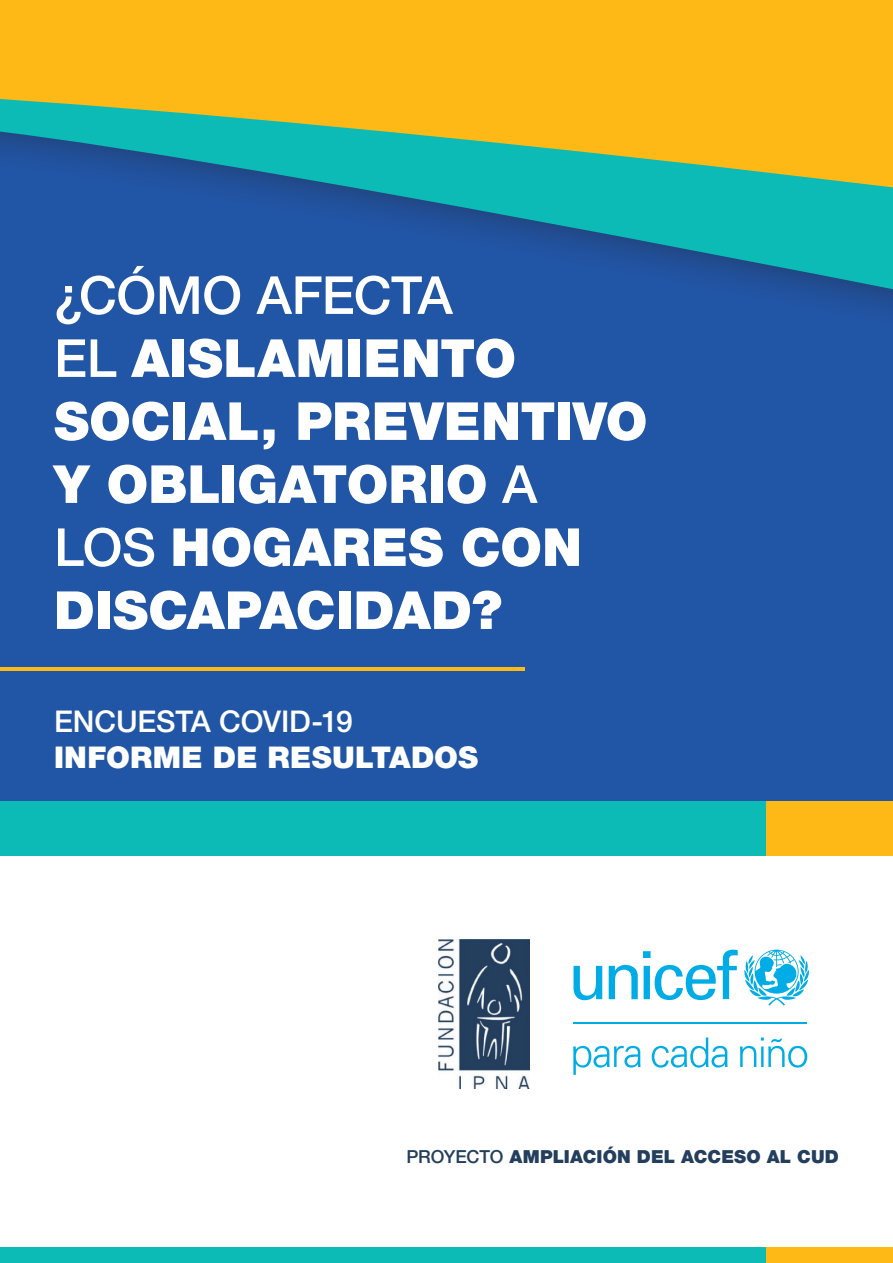
<style>
.page{position:relative;width:893px;height:1263px;background:#fff}
.page>*{position:absolute;margin:0;border:0;box-sizing:border-box;transform-origin:0 0}
.t1{font:900 52.5px/63px "Helvetica Neue LT Std";letter-spacing:.005em;color:#fff}
.t2{font:900 30px "Helvetica Neue LT Std";letter-spacing:.01em;color:#fff}
.t3{font:500 30px "Helvetica Neue LT Std";letter-spacing:-.005em;color:#fff}
.t4{font:900 18px "Helvetica Neue LT Std";letter-spacing:.01em;color:#243e5d}
.s1{font-weight:500}
</style>
<div class="page">
<div style="left:0;top:0;width:893px;height:818px;background:#2155a5"></div>
<div style="left:672px;top:801px;width:221px;height:55px;background:#feb916"></div>
<div style="left:672px;top:1247px;width:221px;height:16px;background:#feb916"></div>
<hr style="left:0;top:668px;width:524px;height:3px;background:#feb916">
<svg style="left:268px;top:190px;width:625px;height:118px"></svg>
<svg style="left:0;top:0;width:893px;height:190px;background:#bfb23e"></svg>
<div style="left:0;top:801px;width:765px;height:55px;background:#0cbbb6"></div>
<div style="left:0;top:1247px;width:765px;height:16px;background:#0cbbb6"></div>
<img style="left:439px;top:940px;width:91px;height:149px">
<svg style="left:744px;top:950px;width:65px;height:55px"></svg>
<svg style="left:573px;top:966px;width:29px;height:34px"></svg>
<svg style="left:609px;top:949px;width:129px;height:51px"></svg>
<hr style="left:573px;top:1022px;width:234px;height:1px;background:#00ace5">
<svg style="left:573px;top:1046px;width:67px;height:29px"></svg>
<svg style="left:652px;top:1037px;width:76px;height:30px"></svg>
<svg style="left:740px;top:1037px;width:67px;height:30px"></svg>
<p class="t1" style="left:54px;top:263px;width:595px"><span class="s1">¿CÓMO AFECTA<br>EL</span> AISLAMIENTO<br>SOCIAL, PREVENTIVO<br>Y OBLIGATORIO <span class="s1">A<br>LOS</span> HOGARES CON<br>DISCAPACIDAD?</p>
<p class="t3" style="left:54px;top:703px;width:300px">ENCUESTA COVID-19</p>
<p class="t2" style="left:54px;top:739px;width:426px">INFORME DE RESULTADOS</p>
<p class="t4" style="left:407px;top:1146px;width:434px"><span class="s1">PROYECTO</span> AMPLIACIÓN DEL ACCESO AL CUD</p>
</div>
